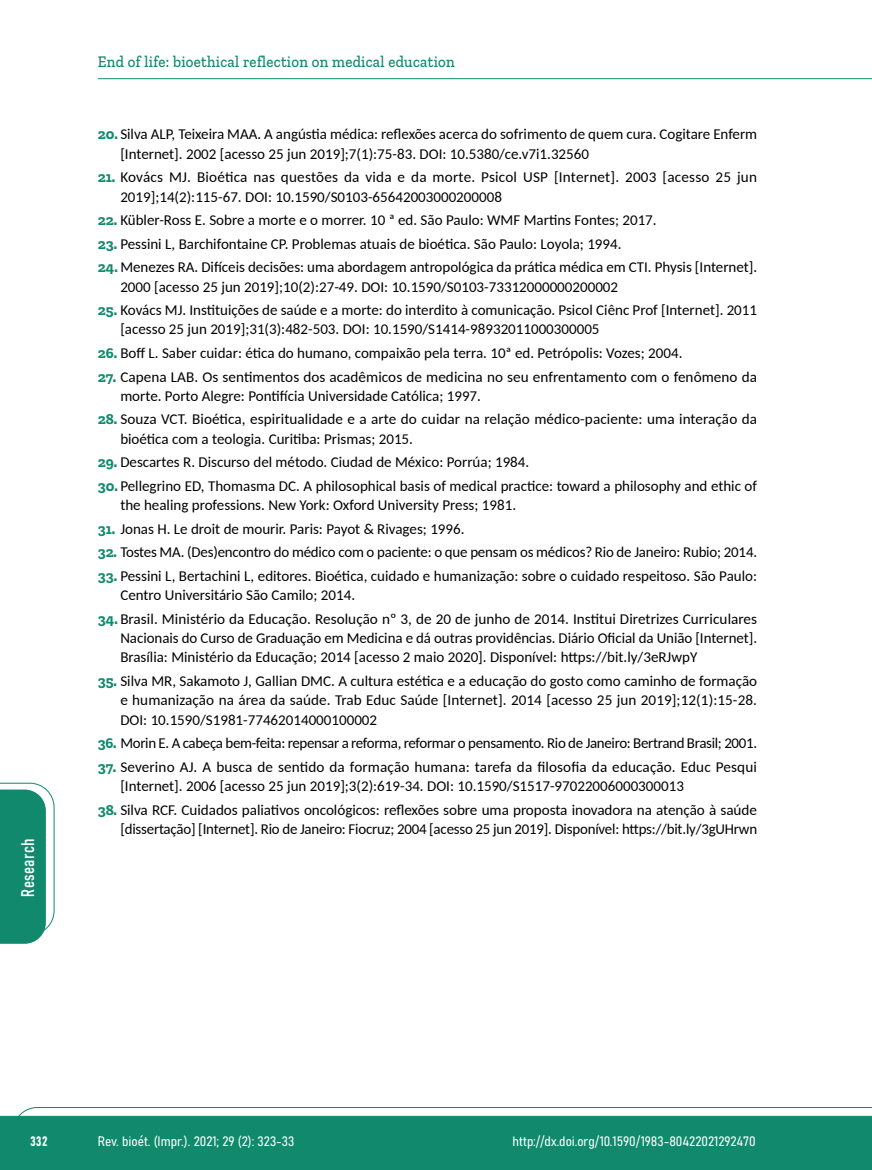
<style>
.page{position:relative;width:872px;height:1170px;background:#fff}
.page>*{position:absolute;margin:0;border:0;box-sizing:border-box;transform-origin:0 0}
.t1{font:18px "Bahnschrift";letter-spacing:.02em;color:#fff}
.t2{font:500 16.5px "Zilla Slab";letter-spacing:.02em;color:#10896d;scale:.9 1}
.t3{font:15px/19.4px "Carlito";color:#000}
.t4{font:15px "Carlito";letter-spacing:-.02em;color:#000}
.t5{font:13.5px "Bahnschrift";color:#fff}
.s1{font-family:"Zilla Slab";font-weight:700;color:#10896d}
</style>
<div class="page">
<svg style="left:12px;top:1107px;width:860px;height:62px;background:#2e987f"></svg>
<hr style="left:98px;top:78px;width:774px;height:1px;background:#10896d">
<svg style="left:0;top:782px;width:55px;height:161px"></svg>
<p class="t2" style="left:98px;top:53px;width:398px">End of life: bioethical reflection on medical education</p>
<p class="t1" style="left:14px;top:896px;width:59px;rotate:-90deg">Research</p>
<p class="t3" style="left:120px;top:124px;width:638px;text-indent:-22px"><span class="s1">20.</span> Silva ALP, Teixeira MAA. A angústia médica: reflexões acerca do sofrimento de quem cura. Cogitare Enferm [Internet]. 2002 [acesso 25 jun 2019];7(1):75-83. DOI: 10.5380/ce.v7i1.32560</p>
<p class="t3" style="left:120px;top:167px;width:638px;text-indent:-22px"><span class="s1">21.</span> Kovács MJ. Bioética nas questões da vida e da morte. Psicol USP [Internet]. 2003 [acesso 25 jun<br>2019];14(2):115-67. DOI: 10.1590/S0103-65642003000200008</p>
<p class="t3" style="left:98px;top:210px;width:560px"><span class="s1">22.</span> Kübler-Ross E. Sobre a morte e o morrer. 10 ª ed. São Paulo: WMF Martins Fontes; 2017.</p>
<p class="t3" style="left:98px;top:233px;width:525px"><span class="s1">23.</span> Pessini L, Barchifontaine CP. Problemas atuais de bioética. São Paulo: Loyola; 1994.</p>
<p class="t3" style="left:120px;top:257px;width:638px;text-indent:-22px"><span class="s1">24.</span> Menezes RA. Difíceis decisões: uma abordagem antropológica da prática médica em CTI. Physis [Internet].<br>2000 [acesso 25 jun 2019];10(2):27-49. DOI: 10.1590/S0103-73312000000200002</p>
<p class="t3" style="left:120px;top:300px;width:638px;text-indent:-22px"><span class="s1">25.</span> Kovács MJ. Instituições de saúde e a morte: do interdito à comunicação. Psicol Ciênc Prof [Internet]. 2011 [acesso 25 jun 2019];31(3):482-503. DOI: 10.1590/S1414-98932011000300005</p>
<p class="t3" style="left:98px;top:342px;width:586px"><span class="s1">26.</span> Boff L. Saber cuidar: ética do humano, compaixão pela terra. 10ª ed. Petrópolis: Vozes; 2004.</p>
<p class="t3" style="left:120px;top:366px;width:638px;text-indent:-22px"><span class="s1">27.</span> Capena LAB. Os sentimentos dos acadêmicos de medicina no seu enfrentamento com o fenômeno da morte. Porto Alegre: Pontifícia Universidade Católica; 1997.</p>
<p class="t3" style="left:120px;top:409px;width:638px;text-indent:-22px"><span class="s1">28.</span> Souza VCT. Bioética, espiritualidade e a arte do cuidar na relação médico-paciente: uma interação da bioética com a teologia. Curitiba: Prismas; 2015.</p>
<p class="t3" style="left:98px;top:452px;width:433px"><span class="s1">29.</span> Descartes R. Discurso del método. Ciudad de México: Porrúa; 1984.</p>
<p class="t3" style="left:120px;top:475px;width:638px;text-indent:-22px"><span class="s1">30.</span> Pellegrino ED, Thomasma DC. A philosophical basis of medical practice: toward a philosophy and ethic of the healing professions. New York: Oxford University Press; 1981.</p>
<p class="t3" style="left:98px;top:518px;width:368px"><span class="s1">31.</span> Jonas H. Le droit de mourir. Paris: Payot &amp; Rivages; 1996.</p>
<p class="t3" style="left:98px;top:542px;width:661px"><span class="s1">32.</span> Tostes MA. (Des)encontro do médico com o paciente: o que pensam os médicos? Rio de Janeiro: Rubio; 2014.</p>
<p class="t3" style="left:120px;top:565px;width:638px;text-indent:-22px"><span class="s1">33.</span> Pessini L, Bertachini L, editores. Bioética, cuidado e humanização: sobre o cuidado respeitoso. São Paulo:<br>Centro Universitário São Camilo; 2014.</p>
<p class="t3" style="left:120px;top:608px;width:638px;text-align:justify;text-indent:-22px"><span class="s1">34.</span> Brasil. Ministério da Educação. Resolução nº 3, de 20 de junho de 2014. Institui Diretrizes Curriculares Nacionais do Curso de Graduação em Medicina e dá outras providências. Diário Oficial da União [Internet].<br>Brasília: Ministério da Educação; 2014 [acesso 2 maio 2020]. Disponível: https://bit.ly/3eRJwpY</p>
<p class="t3" style="left:120px;top:670px;width:638px;text-align:justify;text-indent:-22px"><span class="s1">35.</span> Silva MR, Sakamoto J, Gallian DMC. A cultura estética e a educação do gosto como caminho de formação e humanização na área da saúde. Trab Educ Saúde [Internet]. 2014 [acesso 25 jun 2019];12(1):15-28.<br>DOI: 10.1590/S1981-77462014000100002</p>
<p class="t4" style="left:98px;top:732px;width:661px"><span class="s1">36.</span> Morin E. A cabeça bem-feita: repensar a reforma, reformar o pensamento. Rio de Janeiro: Bertrand Brasil; 2001.</p>
<p class="t3" style="left:120px;top:756px;width:638px;text-indent:-22px"><span class="s1">37.</span> Severino AJ. A busca de sentido da formação humana: tarefa da filosofia da educação. Educ Pesqui [Internet]. 2006 [acesso 25 jun 2019];3(2):619-34. DOI: 10.1590/S1517-97022006000300013</p>
<p class="t3" style="left:98px;top:799px;width:661px;text-align:right"><span class="s1">38.</span> Silva RCF. Cuidados paliativos oncológicos: reflexões sobre uma proposta inovadora na atenção à saúde [dissertação] [Internet]. Rio de Janeiro: Fiocruz; 2004 [acesso 25 jun 2019]. Disponível: https://bit.ly/3gUHrwn</p>
<p class="t5" style="left:31px;top:1130px;width:18px">332</p>
<p class="t5" style="left:98px;top:1131px;width:198px">Rev. bioét. (Impr.). 2021; 29 (2): 323-33</p>
<p class="t5" style="left:512px;top:1131px;width:245px">http://dx.doi.org/10.1590/1983-80422021292470</p>
</div>
